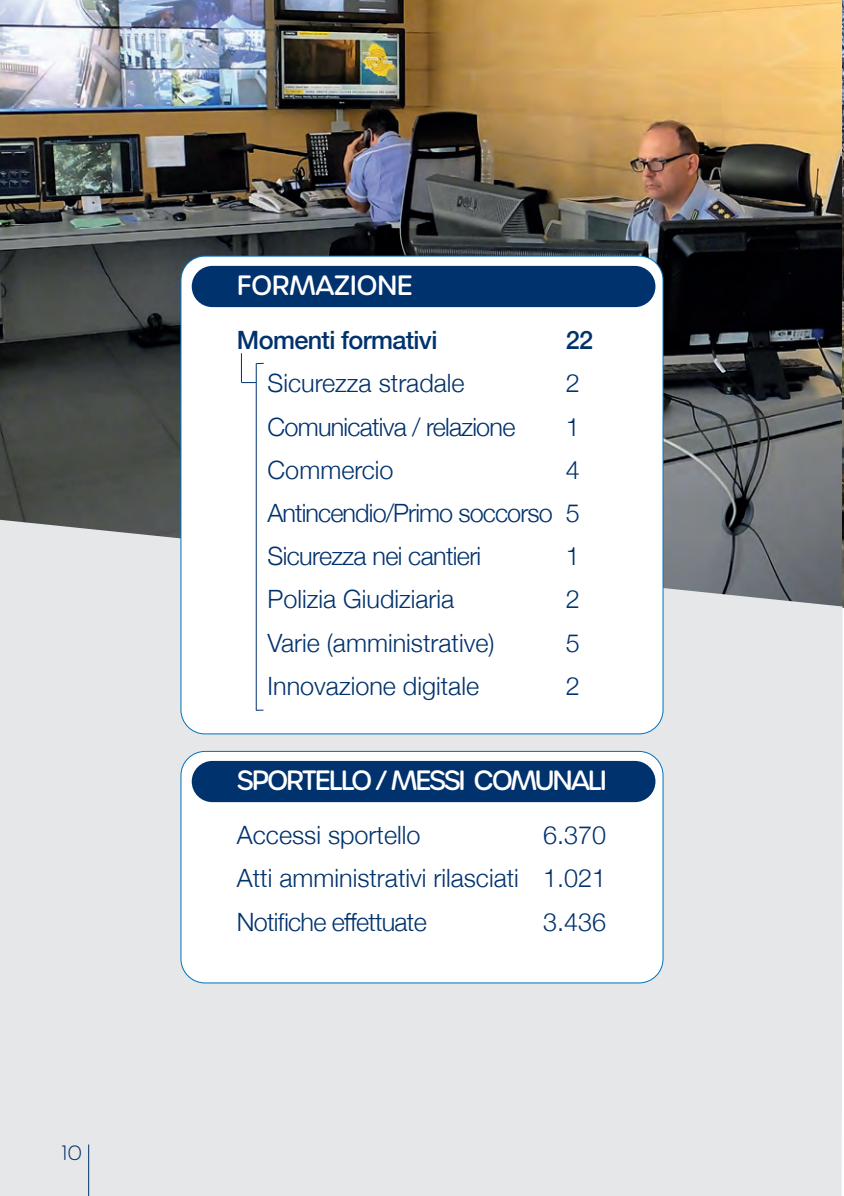
<style>
.page{position:relative;width:844px;height:1196px;background:#fff}
.page>*{position:absolute;margin:0;border:0;box-sizing:border-box;transform-origin:0 0}
.t1{font:500 27px "Urbane Rounded";letter-spacing:-.08em;color:#fff}
.t2{font:500 27px "Urbane Rounded";letter-spacing:-.025em;color:#fff}
.t3{font:300 25.2px/43.2px "Helvetica Neue";color:#00326d;text-align:justify}
.t4{font:300 25.2px "Helvetica Neue";letter-spacing:-.03em;color:#00326d}
.t5{font:500 25.2px "Helvetica Neue";letter-spacing:-.025em;color:#00326d}
.t6{font:200 20px "Urbane Rounded";color:#00326d}
</style>
<div class="page">
<img style="left:841px;top:4px;width:3px;height:515px">
<img style="left:0;top:0;width:841px;height:518px">
<div style="left:0;top:518px;width:842px;height:677px;background:#e6e7e9"></div>
<div style="left:181px;top:256px;width:482px;height:477px;background:#fff;border-radius:24px"></div>
<div style="left:192px;top:266px;width:463px;height:41px;background:#00326d;border-radius:21px"></div>
<div style="left:181px;top:751px;width:482px;height:231px;background:#fff;border-radius:24px"></div>
<div style="left:181px;top:751px;width:482px;height:232px;border:1px solid #0072bc;border-radius:24px"></div>
<div style="left:192px;top:760px;width:463px;height:42px;background:#00326d;border-radius:21px"></div>
<hr style="left:256px;top:363px;width:1px;height:347px;background:#00326d">
<svg style="left:241px;top:353px;width:23px;height:30px"></svg>
<hr style="left:88px;top:1144px;width:1px;height:51px;background:#00326d">
<svg style="left:0;top:0;width:4px;height:4px"></svg>
<svg style="left:0;top:1192px;width:4px;height:4px"></svg>
<svg style="left:840px;top:0;width:4px;height:4px"></svg>
<svg style="left:814px;top:519px;width:30px;height:677px;background:#d5d7d9"></svg>
<p class="t6" style="left:62px;top:1139px;width:22px">10</p>
<p class="t2" style="left:237px;top:267px;width:177px">FORMAZIONE</p>
<p class="t5" style="left:237px;top:320px;width:202px">Momenti formativi</p>
<p class="t5" style="left:566px;top:320px;width:29px">22</p>
<p class="t3" style="left:267px;top:360px;width:199px">Sicurezza stradale</p>
<p class="t3" style="left:566px;top:360px;width:16px">2</p>
<p class="t4" style="left:267px;top:406px;width:249px">Comunicativa / relazione</p>
<p class="t3" style="left:566px;top:403px;width:16px">1</p>
<p class="t3" style="left:267px;top:446px;width:128px">Commercio</p>
<p class="t3" style="left:267px;top:446px;width:314px;text-indent:298px">4<br>Antincendio/Primo soccorso 5<br>Sicurezza nei cantieri</p>
<p class="t3" style="left:566px;top:532px;width:16px">1</p>
<p class="t3" style="left:267px;top:576px;width:188px">Polizia Giudiziaria</p>
<p class="t3" style="left:566px;top:576px;width:16px">2</p>
<p class="t3" style="left:267px;top:619px;width:228px">Varie (amministrative)</p>
<p class="t3" style="left:566px;top:619px;width:16px">5</p>
<p class="t3" style="left:267px;top:662px;width:213px">Innovazione digitale</p>
<p class="t3" style="left:566px;top:662px;width:16px">2</p>
<p class="t1" style="left:237px;top:762px;width:371px">SPORTELLO / MESSI COMUNALI</p>
<p class="t3" style="left:237px;top:811px;width:185px">Accessi sportello</p>
<p class="t3" style="left:237px;top:811px;width:371px;text-indent:306px">6.370<br>Atti amministrativi rilasciati 1.021<br>Notifiche effettuate</p>
<p class="t3" style="left:543px;top:898px;width:65px">3.436</p>
</div>
